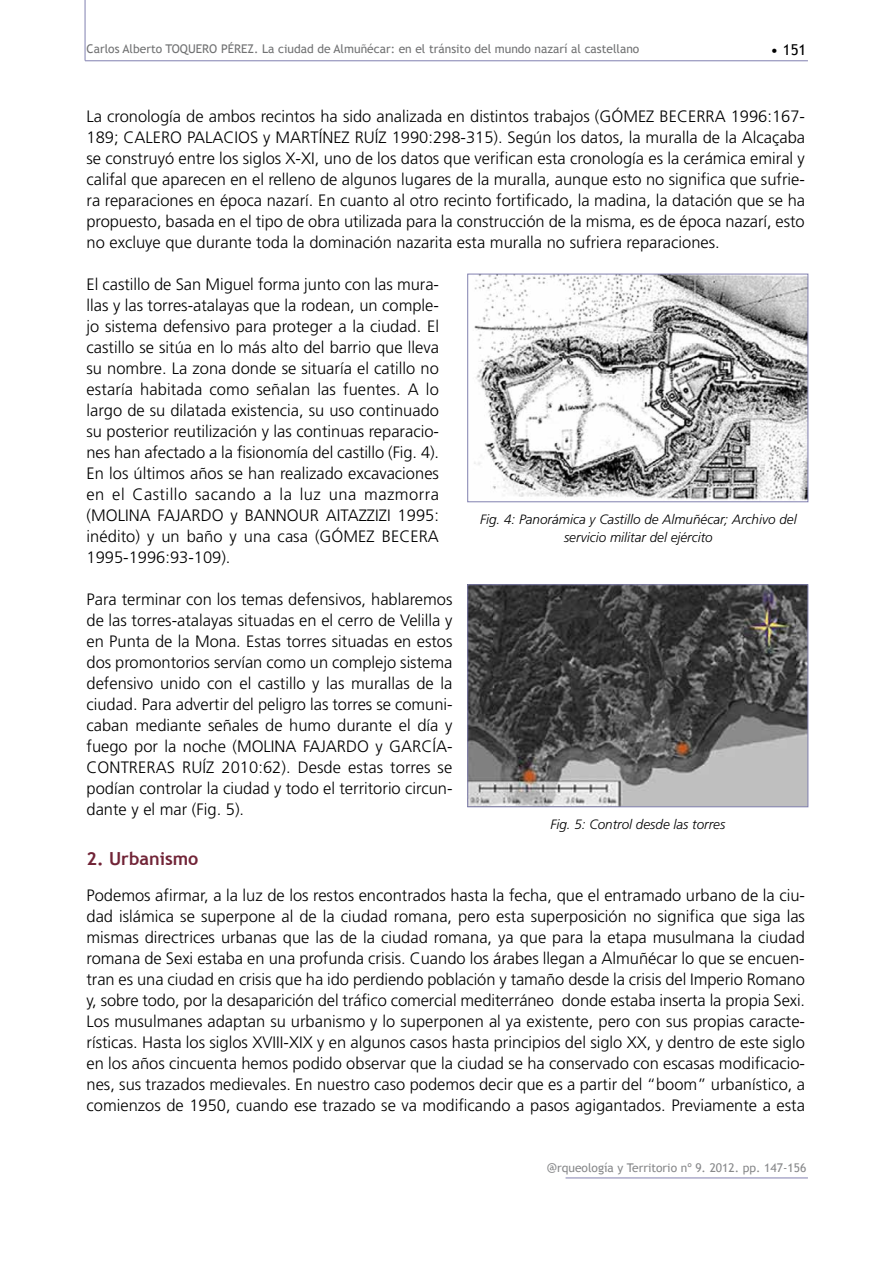
<style>
.page{position:relative;width:893px;height:1263px;background:#fff}
.page>*{position:absolute;margin:0;border:0;box-sizing:border-box;transform-origin:0 0}
.t1{font:700 18px "Trebuchet MS";color:#712437}
.t2{font:300 16.5px/21px "Frutiger";color:#000;text-align:justify}
.t3{font:15px "Trebuchet MS";color:#000}
.t4{font:italic 300 13.5px/18px "Frutiger";color:#000;text-align:center}
.t5{font:12px "Trebuchet MS";color:#707172}
.t6{font:12px "Trebuchet MS";color:#87888a}
.s1{font-size:13.5px}
</style>
<div class="page">
<hr style="left:85px;top:61px;width:723px;height:1px;background:#8180b0">
<hr style="left:566px;top:1178px;width:242px;height:1px;background:#8180b0">
<hr style="left:85px;top:0;width:1px;height:61px;background:#8180b0">
<img style="left:474px;top:276px;width:332px;height:224px">
<div style="left:467px;top:274px;width:341px;height:228px;border:1px solid #8180b0"></div>
<img style="left:469px;top:586px;width:337px;height:219px">
<div style="left:467px;top:584px;width:341px;height:223px;border:1px solid #8180b0"></div>
<p class="t5" style="left:87px;top:42px;width:554px">Carlos Alberto TOQUERO PÉREZ. La ciudad de Almuñécar: en el tránsito del mundo nazarí al castellano</p>
<p class="t3" style="left:770px;top:41px;width:37px">• 151</p>
<p class="t2" style="left:87px;top:106px;width:720px">La cronología de ambos recintos ha sido analizada en distintos trabajos (GÓMEZ BECERRA 1996:167- 189; CALERO PALACIOS y MARTÍNEZ RUÍZ 1990:298-315). Según los datos, la muralla de la Alcaçaba se construyó entre los siglos X-XI, uno de los datos que verifican esta cronología es la cerámica emiral y califal que aparecen en el relleno de algunos lugares de la muralla, aunque esto no significa que sufrie&shy;ra reparaciones en época nazarí. En cuanto al otro recinto fortificado, la madina, la datación que se ha propuesto, basada en el tipo de obra utilizada para la construcción de la misma, es de época nazarí, esto no excluye que durante toda la dominación nazarita esta muralla no sufriera reparaciones.</p>
<p class="t2" style="left:87px;top:274px;width:354px">El castillo de San Miguel forma junto con las mura&shy;llas y las torres-atalayas que la rodean, un comple&shy;jo sistema defensivo para proteger a la ciudad. El castillo se sitúa en lo más alto del barrio que lleva su nombre. La zona donde se situaría el catillo no estaría habitada como señalan las fuentes. A lo largo de su dilatada existencia, su uso continuado su posterior reutilización y las continuas reparacio&shy;nes han afectado a la fisionomía del castillo (Fig. 4).<br>En los últimos años se han realizado excavaciones en el Castillo sacando a la luz una mazmorra (MOLINA FAJARDO y BANNOUR AITAZZIZI 1995: inédito) y un baño y una casa (GÓMEZ BECERA 1995-1996:93-109).</p>
<p class="t2" style="left:87px;top:589px;width:368px">Para terminar con los temas defensivos, hablaremos de las torres-atalayas situadas en el cerro de Velilla y en Punta de la Mona. Estas torres situadas en estos dos promontorios servían como un complejo sistema defensivo unido con el castillo y las murallas de la ciudad. Para advertir del peligro las torres se comuni&shy;caban mediante señales de humo durante el día y fuego por la noche (MOLINA FAJARDO y GARCÍA-CONTRERAS RUÍZ 2010:62). Desde estas torres se podían controlar la ciudad y todo el territorio circun&shy;dante y el mar (Fig. 5).</p>
<p class="t1" style="left:87px;top:847px;width:113px">2. Urbanismo</p>
<p class="t2" style="left:87px;top:885px;width:720px">Podemos afirmar, a la luz de los restos encontrados hasta la fecha, que el entramado urbano de la ciu&shy;dad islámica se superpone al de la ciudad romana, pero esta superposición no significa que siga las mismas directrices urbanas que las de la ciudad romana, ya que para la etapa musulmana la ciudad romana de Sexi estaba en una profunda crisis. Cuando los árabes llegan a Almuñécar lo que se encuen&shy;tran es una ciudad en crisis que ha ido perdiendo población y tamaño desde la crisis del Imperio Romano y, sobre todo, por la desaparición del tráfico comercial mediterráneo donde estaba inserta la propia Sexi.<br>Los musulmanes adaptan su urbanismo y lo superponen al ya existente, pero con sus propias caracte&shy;rísticas. Hasta los siglos XVIII-XIX y en algunos casos hasta principios del siglo XX, y dentro de este siglo en los años cincuenta hemos podido observar que la ciudad se ha conservado con escasas modificacio&shy;nes, sus trazados medievales. En nuestro caso podemos decir que es a partir del “boom” urbanístico, a comienzos de 1950, cuando ese trazado se va modificando a pasos agigantados. Previamente a esta</p>
<p class="t4" style="left:480px;top:510px;width:318px">Fig. 4: Panorámica y Castillo de Almuñécar; Archivo del servicio militar del ejército</p>
<p class="t4" style="left:550px;top:815px;width:176px">Fig. 5: Control desde las torres</p>
<p class="t6" style="left:547px;top:1160px;width:261px"><span class="s1">@</span>rqueología y Territorio nº 9. 2012. pp. 147-156</p>
</div>
